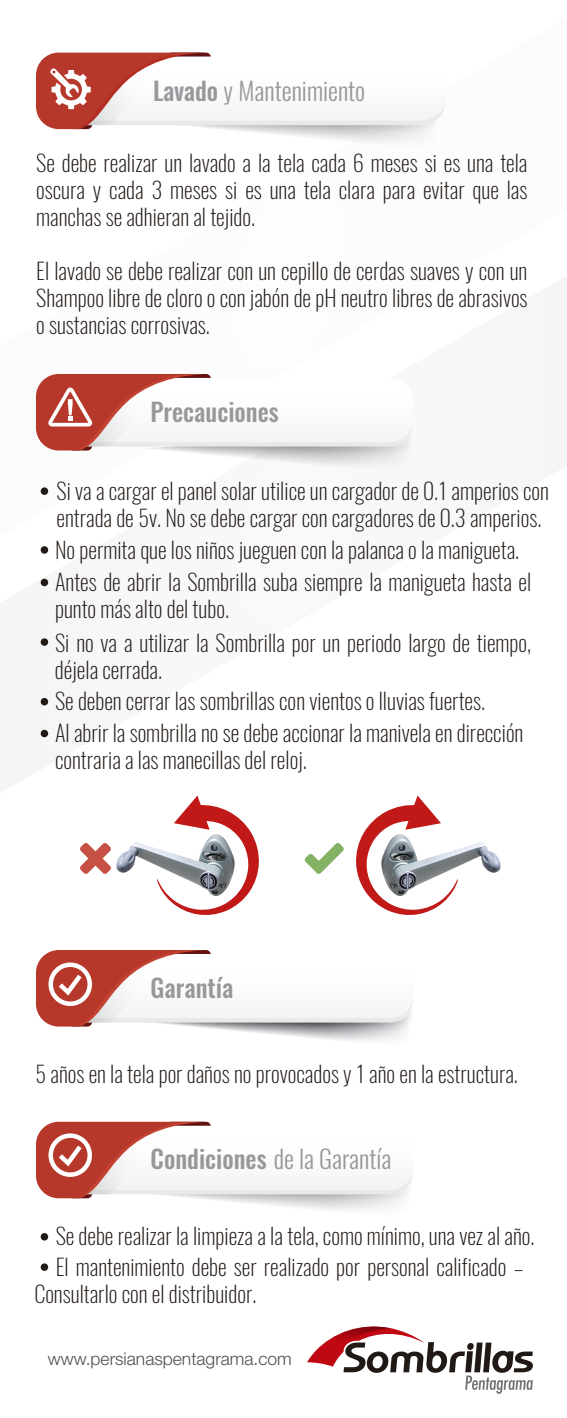
<style>
.page{position:relative;width:567px;height:1418px;background:#fff}
.page>*{position:absolute;margin:0;border:0;box-sizing:border-box;transform-origin:0 0}
.t1{font:300 25px "Oswald";color:#989899}
.t2{font:500 25px "Oswald";color:#989899}
.t3{font:200 22.5px/27px "Oswald";color:#211915}
.t4{font:300 17.5px "Helvetica Neue";color:#505052}
.s1{font-weight:500;color:#9a999e}
.s2{font-weight:500}
</style>
<div class="page">
<svg style="left:0;top:487px;width:501px;height:382px"></svg>
<img style="left:116px;top:834px;width:41px;height:39px">
<img style="left:458px;top:834px;width:42px;height:39px">
<svg style="left:36px;top:374px;width:377px;height:95px"></svg>
<div style="left:41px;top:1263px;width:7px;height:7px;background:#211915;border-radius:50%"></div>
<div style="left:41px;top:1232px;width:7px;height:8px;background:#211915;border-radius:50%"></div>
<svg style="left:36px;top:1121px;width:377px;height:90px"></svg>
<svg style="left:307px;top:1326px;width:226px;height:67px"></svg>
<svg style="left:36px;top:53px;width:409px;height:90px"></svg>
<svg style="left:189px;top:1026px;width:219px;height:15px"></svg>
<svg style="left:36px;top:950px;width:377px;height:76px"></svg>
<div style="left:41px;top:487px;width:7px;height:8px;background:#211915;border-radius:50%"></div>
<div style="left:41px;top:698px;width:7px;height:7px;background:#211915;border-radius:50%"></div>
<div style="left:41px;top:729px;width:7px;height:8px;background:#211915;border-radius:50%"></div>
<div style="left:41px;top:546px;width:7px;height:7px;background:#211915;border-radius:50%"></div>
<div style="left:41px;top:578px;width:7px;height:8px;background:#211915;border-radius:50%"></div>
<div style="left:41px;top:638px;width:7px;height:8px;background:#211915;border-radius:50%"></div>
<svg style="left:356px;top:795px;width:102px;height:120px"></svg>
<svg style="left:157px;top:795px;width:102px;height:120px"></svg>
<svg style="left:80px;top:842px;width:31px;height:32px"></svg>
<svg style="left:304px;top:842px;width:40px;height:32px"></svg>
<p class="t1" style="left:153px;top:74px;width:214px"><span class="s1">Lav</span><span class="s2">ado</span> y Mantenimiento</p>
<p class="t3" style="left:36px;top:149px;width:493px;text-align:justify">Se debe realizar un lavado a la tela cada 6 meses si es una tela oscura y cada 3 meses si es una tela clara para evitar que las manchas se adhieran al tejido.</p>
<p class="t3" style="left:36px;top:257px;width:493px;text-align:justify">El lavado se debe realizar con un cepillo de cerdas suaves y con un Shampoo libre de cloro o con jabón de pH neutro libres de abrasivos o sustancias corrosivas.</p>
<p class="t2" style="left:151px;top:395px;width:130px">Precauciones</p>
<p class="t3" style="left:57px;top:477px;width:494px">Si va a cargar el panel solar utilice un cargador de 0.1 amperios con entrada de 5v. No se debe cargar con cargadores de 0.3 amperios.</p>
<p class="t3" style="left:55px;top:533px;width:478px;line-height:32px">No permita que los niños jueguen con la palanca o la manigueta.<br>Antes de abrir la Sombrilla suba siempre la manigueta hasta el</p>
<p class="t3" style="left:55px;top:591px;width:478px;line-height:34.5px">punto más alto del tubo.<br>Si no va a utilizar la Sombrilla por un periodo largo de tiempo,</p>
<p class="t3" style="left:55px;top:654px;width:470px;line-height:31.5px">déjela cerrada.<br>Se deben cerrar las sombrillas con vientos o lluvias fuertes.<br>Al abrir la sombrilla no se debe accionar la manivela en dirección</p>
<p class="t3" style="left:55px;top:746px;width:253px">contraria a las manecillas del reloj.</p>
<p class="t2" style="left:151px;top:970px;width:84px">Garantía</p>
<p class="t3" style="left:35px;top:1060px;width:484px">5 años en la tela por daños no provocados y 1 año en la estructura.</p>
<p class="t1" style="left:151px;top:1141px;width:242px"><span class="s2">Condiciones</span> de la Garantía</p>
<p class="t3" style="left:56px;top:1220px;width:480px;line-height:30.8px">Se debe realizar la limpieza a la tela, como mínimo, una vez al año.<br>El mantenimiento debe ser realizado por personal calificado –</p>
<p class="t3" style="left:34px;top:1280px;width:224px">Consultarlo con el distribuidor.</p>
<p class="t4" style="left:48px;top:1344px;width:246px">www.persianaspentagrama.com</p>
</div>
